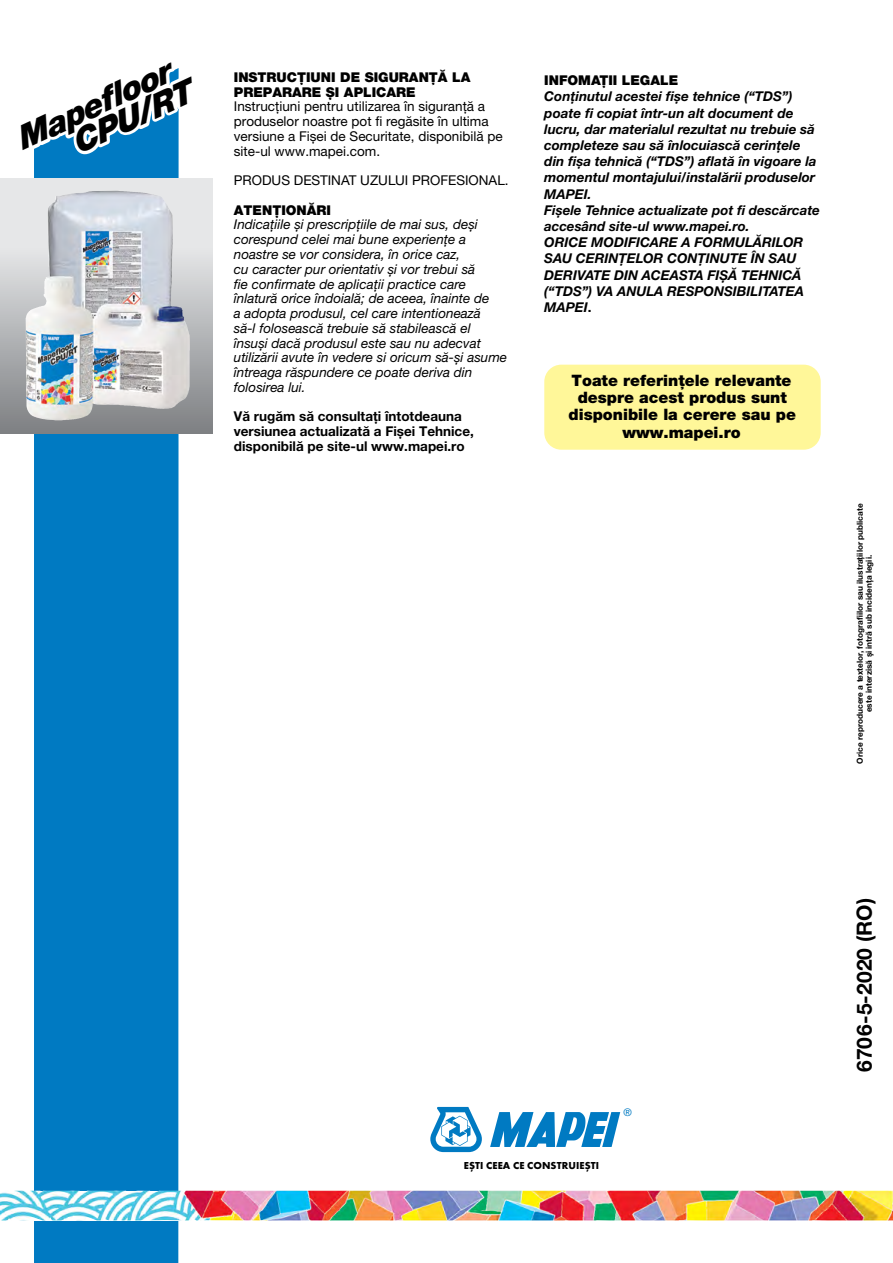
<style>
.page{position:relative;width:893px;height:1263px;background:#fff}
.page>*{position:absolute;margin:0;border:0;box-sizing:border-box;transform-origin:0 0}
.t1{font:italic 900 32.55px "Helvetica Neue LTW1 G";color:#000}
.t2{font:700 21px "Helvetica Neue LTW1 G";color:#000}
.t3{font:900 15.75px/17.2px "Helvetica Neue LTW1 G";color:#000;text-align:center}
.t4{font:italic 700 13.5px/16.2px "Helvetica Neue LTW1 G";color:#000}
.t5{font:italic 13.5px/14.7px "Helvetica Neue LTW1 G";color:#000}
.t6{font:13.5px/14.7px "Helvetica Neue LTW1 G";color:#000}
.t7{font:700 13.5px/14.7px "Helvetica Neue LTW1 G";color:#000}
.t8{font:900 13.5px/14.7px "Helvetica Neue LTW1 G";color:#000}
.t9{font:700 10.5px "Futura PT";letter-spacing:.01em;color:#000}
.t10{font:10.5px "Helvetica Neue LTW1 G";color:#007ac2}
.t11{font:700 8.25px/9px "Helvetica Neue LTW1 G";color:#000;text-align:center}
.s1{color:#fff}
.s2{font-style:normal}
</style>
<div class="page">
<div style="left:34px;top:68px;width:145px;height:1195px;background:#007ac2"></div>
<img style="left:0;top:1191px;width:893px;height:29px">
<svg style="left:84px;top:86px;width:95px;height:52px"></svg>
<svg style="left:490px;top:1112px;width:130px;height:35px"></svg>
<svg style="left:430px;top:1107px;width:52px;height:45px"></svg>
<div style="left:544px;top:365px;width:277px;height:85px;background:#fff799;border-radius:17px"></div>
<svg style="left:0;top:179px;width:213px;height:255px;background:#c2c3c6"></svg>
<img style="left:26px;top:191px;width:85px;height:229px">
<h1 class="t1" style="left:10px;top:122px;width:168px;rotate:-25deg">Mapefl oor</h1>
<h1 class="t1" style="left:66px;top:126px;width:131px;rotate:-25deg">CPU/<span class="s1">RT</span></h1>
<p class="t8" style="left:234px;top:70px;width:238px">INSTRUCȚIUNI DE SIGURANȚĂ LA<br>PREPARARE ȘI APLICARE</p>
<p class="t6" style="left:234px;top:99px;width:270px">Instrucțiuni pentru utilizarea în siguranță a produselor noastre pot fi regăsite în ultima versiune a Fișei de Securitate, disponibilă pe site-ul www.mapei.com.</p>
<p class="t6" style="left:234px;top:173px;width:276px">PRODUS DESTINAT UZULUI PROFESIONAL.</p>
<p class="t8" style="left:234px;top:203px;width:99px">ATENȚIONĂRI</p>
<p class="t5" style="left:234px;top:217px;width:275px">Indicațiile și prescripțiile de mai sus, deși corespund celei mai bune experiențe a noastre se vor considera, în orice caz,<br>cu caracter pur orientativ și vor trebui să<br>fie confirmate de aplicații practice care înlatură orice îndoială; de aceea, înainte de<br>a adopta produsul, cel care intentionează<br>să-l folosească trebuie să stabilească el însuși dacă produsul este sau nu adecvat utilizării avute în vedere si oricum să-și asume întreaga răspundere ce poate deriva din folosirea lui.</p>
<p class="t7" style="left:234px;top:409px;width:241px">Vă rugăm să consultaţi întotdeauna versiunea actualizată a Fișei Tehnice, disponibilă pe site-ul www.mapei.ro</p>
<p class="t8" style="left:544px;top:73px;width:135px">INFOMAȚII LEGALE</p>
<p class="t4" style="left:544px;top:88px;width:277px">Conţinutul acestei fișe tehnice (“TDS”) poate fi copiat într-un alt document de lucru, dar materialul rezultat nu trebuie să completeze sau să înlocuiască cerinţele din fișa tehnică (“TDS”) aflată în vigoare la momentul montajului/instalării produselor MAPEI.<br>Fișele Tehnice actualizate pot fi descărcate accesând site-ul www.mapei.ro.<br>ORICE MODIFICARE A FORMULĂRILOR SAU CERINȚELOR CONȚINUTE ÎN SAU DERIVATE DIN ACEASTA FIȘĂ TEHNICĂ (“TDS”) VA ANULA RESPONSIBILITATEA MAPEI<span class="s2">.</span></p>
<p class="t3" style="left:568px;top:372px;width:229px">Toate referințele relevante despre acest produs sunt disponibile la cerere sau pe www.mapei.ro</p>
<p class="t11" style="left:855px;top:764px;width:262px;rotate:-90deg">Orice reproducere a textelor, fotografiilor sau ilustraţiilor publicate este interzisă şi intră sub incidenţa legii.</p>
<p class="t9" style="left:464px;top:1159px;width:137px">EȘTI CEEA CE CONSTRUIEȘTI</p>
<p class="t10" style="left:624px;top:1106px;width:10px">®</p>
<h2 class="t2" style="left:851px;top:1071px;width:175px;rotate:-90deg">6706-5-2020 (RO)</h2>
</div>
